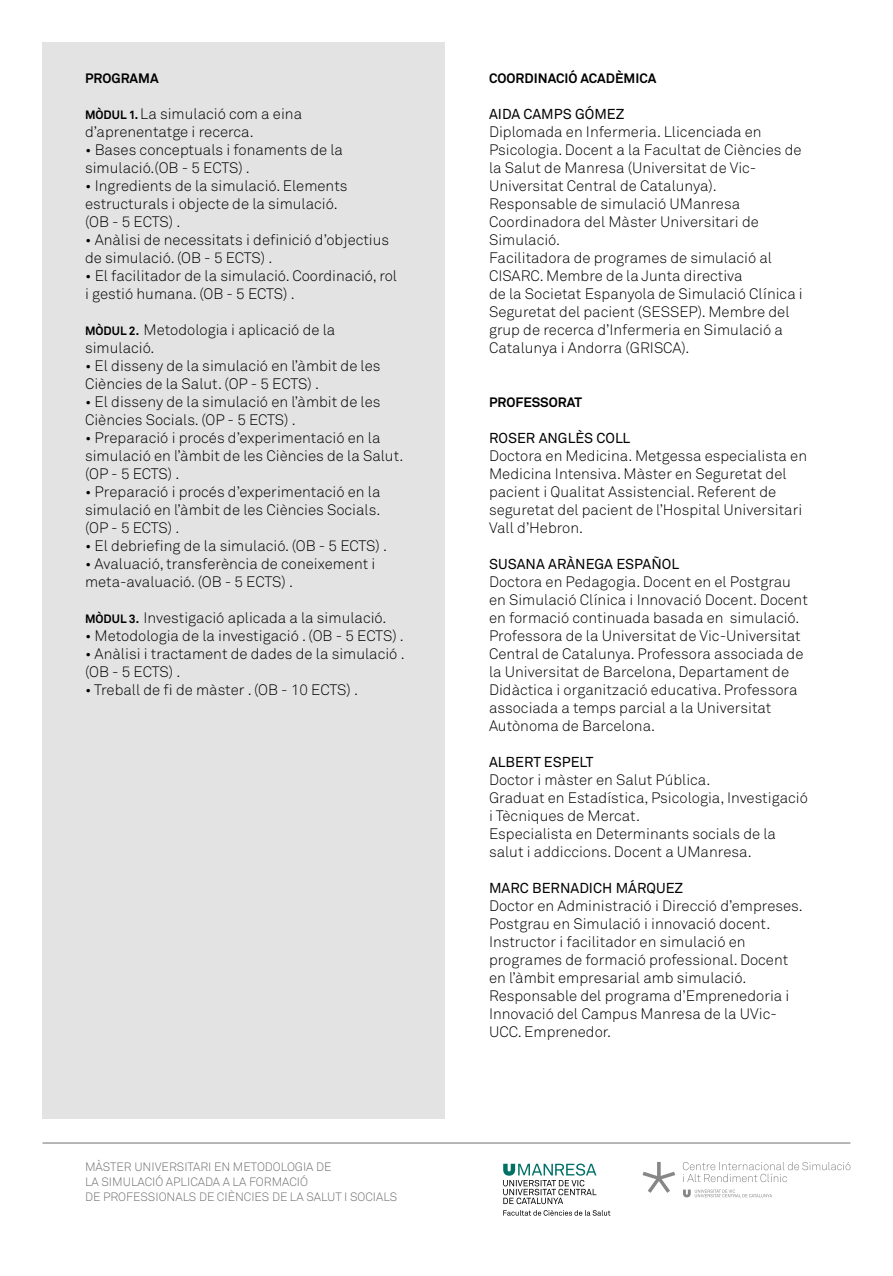
<style>
.page{position:relative;width:893px;height:1276px;background:#fff}
.page>*{position:absolute;margin:0;border:0;box-sizing:border-box;transform-origin:0 0}
.t1{font:300 15px/18px "Akkurat";color:#000}
.t2{font:14.25px "Akkurat";color:#000}
.t3{font:700 13.5px "Akkurat";color:#000}
.t4{font:300 12px/15px "Akkurat";color:#706f6f}
.s1{font-weight:700;font-size:12px}
</style>
<div class="page">
<svg style="left:642px;top:1162px;width:33px;height:30px"></svg>
<svg style="left:683px;top:1189px;width:89px;height:8px"></svg>
<svg style="left:683px;top:1162px;width:167px;height:20px"></svg>
<hr style="left:43px;top:1142px;width:807px;height:1px;background:#706f6f">
<svg style="left:503px;top:1210px;width:107px;height:5px"></svg>
<svg style="left:503px;top:1163px;width:93px;height:41px"></svg>
<div style="left:43px;top:43px;width:402px;height:1075px;background:#e3e3e3"></div>
<p class="t3" style="left:85px;top:70px;width:75px">PROGRAMA</p>
<p class="t1" style="left:85px;top:105px;width:219px"><span class="s1">MÒDUL 1.</span> La simulació com a eina d’aprenentatge i recerca.</p>
<p class="t1" style="left:85px;top:141px;width:259px">• Bases conceptuals i fonaments de la simulació.(OB - 5 ECTS) .</p>
<p class="t1" style="left:85px;top:177px;width:264px">• Ingredients de la simulació. Elements estructurals i objecte de la simulació. (OB - 5 ECTS) .</p>
<p class="t1" style="left:85px;top:231px;width:306px">• Anàlisi de necessitats i definició d’objectius de simulació. (OB - 5 ECTS) .</p>
<p class="t1" style="left:85px;top:267px;width:314px">• El facilitador de la simulació. Coordinació, rol i gestió humana. (OB - 5 ECTS) .</p>
<p class="t1" style="left:85px;top:321px;width:252px"><span class="s1">MÒDUL 2.</span> Metodologia i aplicació de la simulació.</p>
<p class="t1" style="left:85px;top:357px;width:297px">• El disseny de la simulació en l’àmbit de les<br>Ciències de la Salut. (OP - 5 ECTS) .</p>
<p class="t1" style="left:85px;top:393px;width:297px">• El disseny de la simulació en l’àmbit de les<br>Ciències Socials. (OP - 5 ECTS) .</p>
<p class="t1" style="left:85px;top:429px;width:320px">• Preparació i procés d’experimentació en la simulació en l’àmbit de les Ciències de la Salut. (OP - 5 ECTS) .</p>
<p class="t1" style="left:85px;top:483px;width:297px;text-align:justify">• Preparació i procés d’experimentació en la simulació en l’àmbit de les Ciències Socials. (OP - 5 ECTS) .</p>
<p class="t1" style="left:85px;top:537px;width:303px">• El debriefing de la simulació. (OB - 5 ECTS) .</p>
<p class="t1" style="left:85px;top:555px;width:292px">• Avaluació, transferència de coneixement i meta-avaluació. (OB - 5 ECTS) .</p>
<p class="t1" style="left:85px;top:609px;width:303px"><span class="s1">MÒDUL 3.</span> Investigació aplicada a la simulació.</p>
<p class="t1" style="left:85px;top:627px;width:320px">• Metodologia de la investigació . (OB - 5 ECTS) .</p>
<p class="t1" style="left:85px;top:645px;width:321px">• Anàlisi i tractament de dades de la simulació . (OB - 5 ECTS) .</p>
<p class="t1" style="left:85px;top:681px;width:274px">• Treball de fi de màster . (OB - 10 ECTS) .</p>
<p class="t4" style="left:85px;top:1159px;width:314px">MÀSTER UNIVERSITARI EN METODOLOGIA DE<br>LA SIMULACIÓ APLICADA A LA FORMACIÓ<br>DE PROFESSIONALS DE CIÈNCIES DE LA SALUT I SOCIALS</p>
<p class="t3" style="left:489px;top:70px;width:169px">COORDINACIÓ ACADÈMICA</p>
<p class="t2" style="left:489px;top:106px;width:137px">AIDA CAMPS GÓMEZ</p>
<p class="t1" style="left:489px;top:123px;width:315px">Diplomada en Infermeria. Llicenciada en Psicologia. Docent a la Facultat de Ciències de la Salut de Manresa (Universitat de Vic-Universitat Central de Catalunya).<br>Responsable de simulació UManresa Coordinadora del Màster Universitari de Simulació.<br>Facilitadora de programes de simulació al CISARC. Membre de la Junta directiva<br>de la Societat Espanyola de Simulació Clínica i Seguretat del pacient (SESSEP). Membre del grup de recerca d’Infermeria en Simulació a Catalunya i Andorra (GRISCA).</p>
<p class="t3" style="left:489px;top:394px;width:95px">PROFESSORAT</p>
<p class="t2" style="left:489px;top:430px;width:143px">ROSER ANGLÈS COLL</p>
<p class="t1" style="left:489px;top:447px;width:320px">Doctora en Medicina. Metgessa especialista en Medicina Intensiva. Màster en Seguretat del pacient i Qualitat Assistencial. Referent de seguretat del pacient de l’Hospital Universitari Vall d’Hebron.</p>
<p class="t2" style="left:489px;top:556px;width:192px">SUSANA ARÀNEGA ESPAÑOL</p>
<p class="t1" style="left:489px;top:573px;width:320px">Doctora en Pedagogia. Docent en el Postgrau en Simulació Clínica i Innovació Docent. Docent en formació continuada basada en simulació.<br>Professora de la Universitat de Vic-Universitat Central de Catalunya. Professora associada de la Universitat de Barcelona, Departament de Didàctica i organització educativa. Professora associada a temps parcial a la Universitat Autònoma de Barcelona.</p>
<p class="t2" style="left:489px;top:754px;width:106px">ALBERT ESPELT</p>
<p class="t1" style="left:489px;top:771px;width:320px">Doctor i màster en Salut Pública.<br>Graduat en Estadística, Psicologia, Investigació i Tècniques de Mercat.<br>Especialista en Determinants socials de la salut i addiccions. Docent a UManresa.</p>
<p class="t2" style="left:489px;top:880px;width:196px">MARC BERNADICH MÁRQUEZ</p>
<p class="t1" style="left:489px;top:897px;width:315px">Doctor en Administració i Direcció d’empreses.<br>Postgrau en Simulació i innovació docent.<br>Instructor i facilitador en simulació en programes de formació professional. Docent en l’àmbit empresarial amb simulació.<br>Responsable del programa d’Emprenedoria i Innovació del Campus Manresa de la UVic-UCC. Emprenedor.</p>
</div>
